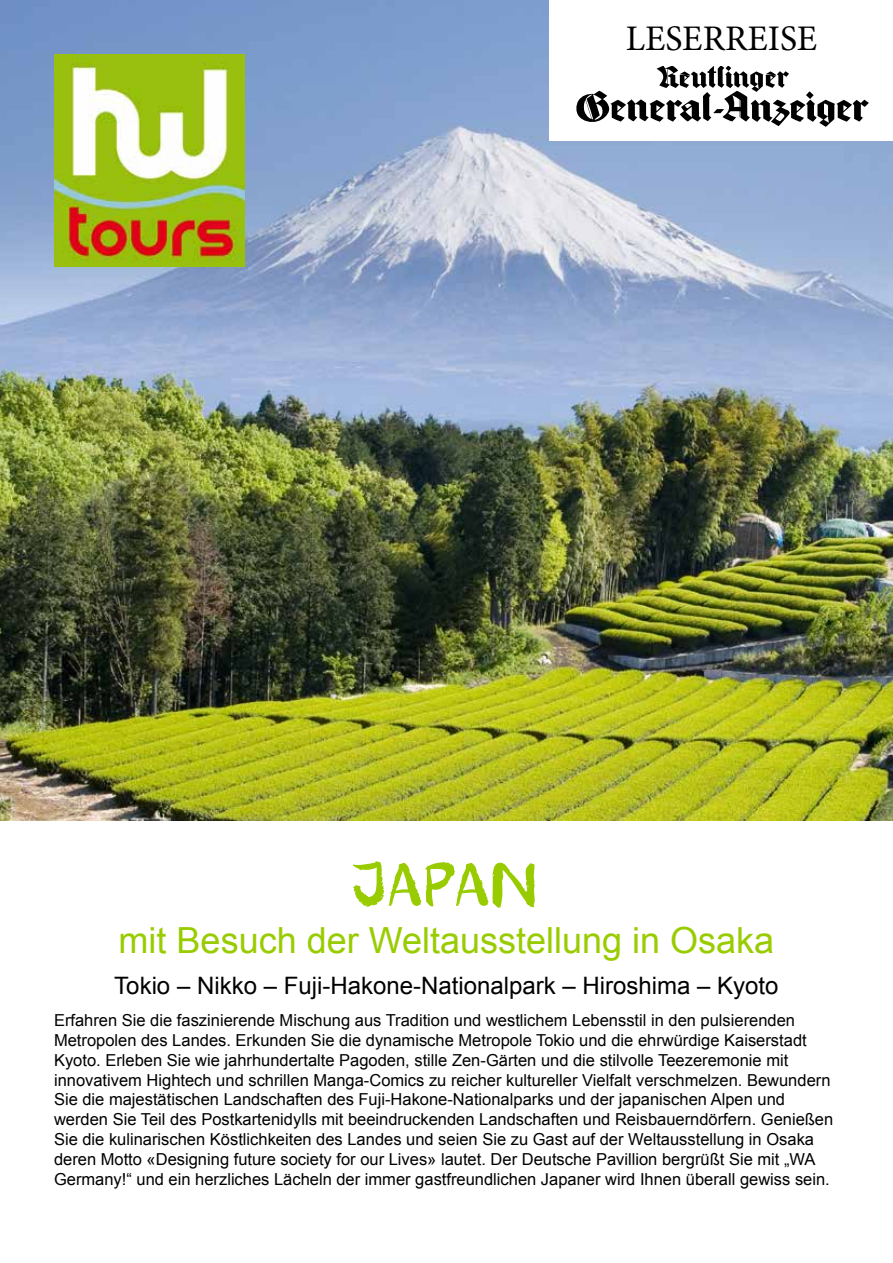
<style>
.page{position:relative;width:893px;height:1263px;background:#fff}
.page>*{position:absolute;margin:0;border:0;box-sizing:border-box;transform-origin:0 0}
.t1{font:54px "Blemished";color:#9c0}
.t2{font:36px "Arial";color:#9c0}
.t3{font:36px "Minion Pro";color:#000}
.t4{font:24px "Arial";color:#000}
.t5{font:16.5px/19.8px "Arial";color:#000}
</style>
<div class="page">
<img style="left:0;top:0;width:893px;height:821px">
<img style="left:54px;top:54px;width:190px;height:213px">
<div style="left:550px;top:61px;width:343px;height:80px;background:#fff"></div>
<svg style="left:576px;top:66px;width:293px;height:61px"></svg>
<div style="left:550px;top:0;width:343px;height:65px;background:#fff"></div>
<h2 class="t3" style="left:626px;top:14px;width:193px">LESERREISE</h2>
<h1 class="t1" style="left:353px;top:848px;width:188px">JAPAN</h1>
<h2 class="t2" style="left:119px;top:917px;width:657px">mit Besuch der Weltausstellung in Osaka</h2>
<h3 class="t4" style="left:114px;top:969px;width:666px">Tokio – Nikko – Fuji-Hakone-Nationalpark – Hiroshima – Kyoto</h3>
<p class="t5" style="left:54px;top:1011px;width:781px">Erfahren Sie die faszinierende Mischung aus Tradition und westlichem Lebensstil in den pulsierenden Metropolen des Landes. Erkunden Sie die dynamische Metropole Tokio und die ehrwürdige Kaiserstadt Kyoto. Erleben Sie wie jahrhundertalte Pagoden, stille Zen-Gärten und die stilvolle Teezeremonie mit innovativem Hightech und schrillen Manga-Comics zu reicher kultureller Vielfalt verschmelzen. Bewundern Sie die majestätischen Landschaften des Fuji-Hakone-Nationalparks und der japanischen Alpen und werden Sie Teil des Postkartenidylls mit beeindruckenden Landschaften und Reisbauerndörfern. Genießen Sie die kulinarischen Köstlichkeiten des Landes und seien Sie zu Gast auf der Weltausstellung in Osaka deren Motto «Designing future society for our Lives» lautet. Der Deutsche Pavillion bergrüßt Sie mit „WA Germany!“ und ein herzliches Lächeln der immer gastfreundlichen Japaner wird Ihnen überall gewiss sein.</p>
</div>
